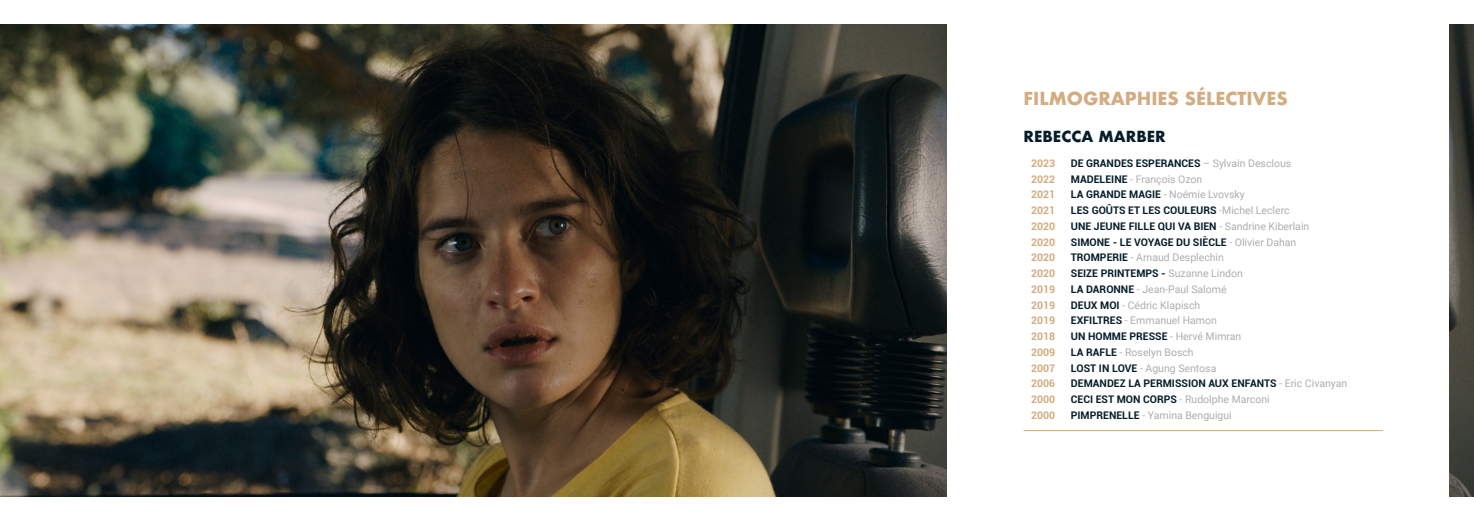
<style>
.page{position:relative;width:1474px;height:521px;background:#fff}
.page>*{position:absolute;margin:0;border:0;box-sizing:border-box;transform-origin:0 0}
.t1{font:700 17.5px "Futura";color:#d3ac81}
.t2{font:700 14.88px "Futura";color:#051d2a}
.t3{font:10.5px "Roboto";color:#acaeae}
.t4{font:700 10.5px "Roboto";color:#051d2a}
.t5{font:700 10.5px "Roboto";color:#d3ac81}
.s1{font-weight:400;color:#acaeae}
.s2{font-weight:700;color:#051d2a}
</style>
<div class="page">
<img style="left:0;top:25px;width:946px;height:471px">
<img style="left:1449px;top:25px;width:24px;height:471px">
<hr style="left:1023px;top:430px;width:360px;height:1px;background:#d3ac81">
<h1 class="t1" style="left:1023px;top:85px;width:266px">FILMOGRAPHIES SÉLECTIVES</h1>
<h2 class="t2" style="left:1023px;top:125px;width:144px">REBECCA MARBER</h2>
<p class="t5" style="left:1031px;top:156px;width:26px">2023</p>
<p class="t4" style="left:1070px;top:156px;width:222px">DE GRANDES ESPERANCES <span class="s1">– Sylvain Desclous</span></p>
<p class="t5" style="left:1031px;top:171px;width:26px">2022</p>
<p class="t3" style="left:1070px;top:172px;width:133px"><span class="s2">MADELEINE</span> - François Ozon</p>
<p class="t5" style="left:1031px;top:187px;width:26px">2021</p>
<p class="t3" style="left:1070px;top:187px;width:175px"><span class="s2">LA GRANDE MAGIE</span> - Noémie Lvovsky</p>
<p class="t5" style="left:1031px;top:203px;width:26px">2021</p>
<p class="t4" style="left:1070px;top:203px;width:220px">LES GOÛTS ET LES COULEURS <span class="s1">-Michel Leclerc</span></p>
<p class="t5" style="left:1031px;top:219px;width:26px">2020</p>
<p class="t4" style="left:1070px;top:219px;width:240px">UNE JEUNE FILLE QUI VA BIEN <span class="s1">- Sandrine Kiberlain</span></p>
<p class="t5" style="left:1031px;top:234px;width:26px">2020</p>
<p class="t4" style="left:1070px;top:234px;width:227px">SIMONE - LE VOYAGE DU SIÈCLE <span class="s1">- Olivier Dahan</span></p>
<p class="t5" style="left:1031px;top:250px;width:26px">2020</p>
<p class="t3" style="left:1070px;top:250px;width:155px"><span class="s2">TROMPERIE</span> - Arnaud Desplechin</p>
<p class="t5" style="left:1031px;top:266px;width:26px">2020</p>
<p class="t4" style="left:1070px;top:266px;width:173px">SEIZE PRINTEMPS - <span class="s1">Suzanne Lindon</span></p>
<p class="t5" style="left:1031px;top:282px;width:26px">2019</p>
<p class="t3" style="left:1070px;top:282px;width:157px"><span class="s2">LA DARONNE</span> - Jean-Paul Salomé</p>
<p class="t5" style="left:1031px;top:297px;width:26px">2019</p>
<p class="t3" style="left:1070px;top:298px;width:131px"><span class="s2">DEUX MOI</span> - Cédric Klapisch</p>
<p class="t5" style="left:1031px;top:313px;width:26px">2019</p>
<p class="t3" style="left:1070px;top:313px;width:147px"><span class="s2">EXFILTRES</span> - Emmanuel Hamon</p>
<p class="t5" style="left:1031px;top:329px;width:26px">2018</p>
<p class="t4" style="left:1070px;top:329px;width:172px">UN HOMME PRESSE <span class="s1">- Hervé Mimran</span></p>
<p class="t5" style="left:1031px;top:345px;width:26px">2009</p>
<p class="t3" style="left:1070px;top:345px;width:124px"><span class="s2">LA RAFLE</span> - Roselyn Bosch</p>
<p class="t5" style="left:1031px;top:360px;width:26px">2007</p>
<p class="t3" style="left:1070px;top:361px;width:147px"><span class="s2">LOST IN LOVE</span> - Agung Sentosa</p>
<p class="t5" style="left:1031px;top:376px;width:26px">2006</p>
<p class="t4" style="left:1070px;top:376px;width:278px">DEMANDEZ LA PERMISSION AUX ENFANTS <span class="s1">- Eric Civanyan</span></p>
<p class="t5" style="left:1031px;top:392px;width:26px">2000</p>
<p class="t3" style="left:1070px;top:392px;width:200px"><span class="s2">CECI EST MON CORPS</span> - Rudolphe Marconi</p>
<p class="t5" style="left:1031px;top:408px;width:26px">2000</p>
<p class="t3" style="left:1070px;top:408px;width:162px"><span class="s2">PIMPRENELLE</span> - Yamina Benguigui</p>
</div>
